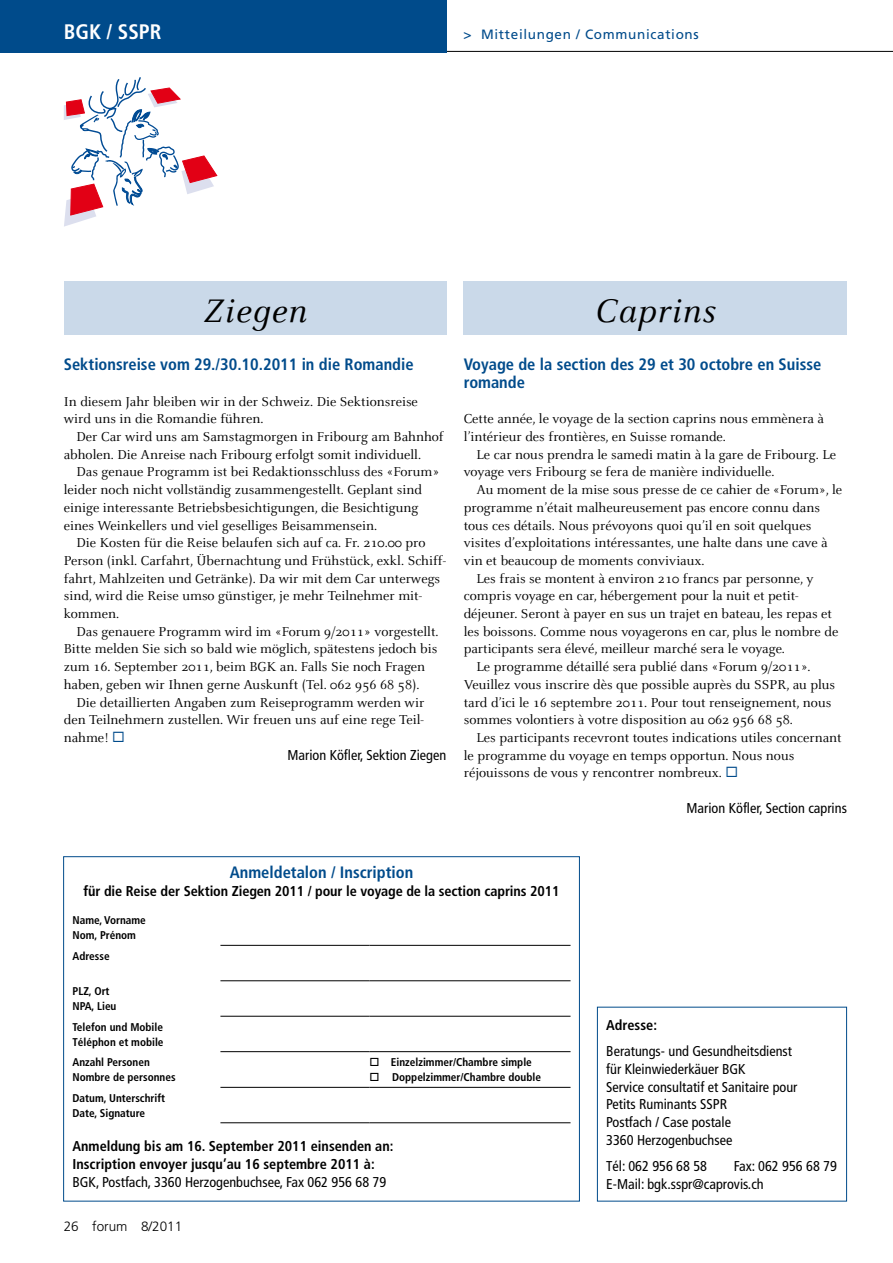
<style>
.page{position:relative;width:893px;height:1263px;background:#fff}
.page>*{position:absolute;margin:0;border:0;box-sizing:border-box;transform-origin:0 0}
.t1{font:italic 36px "Celeste";letter-spacing:.03em;color:#000}
.t2{font:700 condensed 21px "Frutiger";color:#fff}
.t3{font:700 condensed 16.5px/17.7px "Frutiger";color:#004b8b}
.t4{font:14.25px/17.7px "Celeste";color:#000}
.t5{font:condensed 14.25px/17.7px "Frutiger";color:#000}
.t6{font:700 condensed 14.25px/17.7px "Frutiger";color:#000}
.t7{font:13.5px "Frutiger";letter-spacing:.05em;color:#004b8b}
.t8{font:300 13.5px "Frutiger";color:#000}
.t9{font:700 condensed 11.25px/15px "Frutiger";color:#000}
.s1{color:#004b8b}
</style>
<div class="page">
<hr style="left:0;top:51px;width:893px;height:1px;background:#000">
<div style="left:597px;top:1007px;width:250px;height:194px;border:1px solid #004b8b"></div>
<svg style="left:64px;top:77px;width:153px;height:150px"></svg>
<div style="left:0;top:0;width:446px;height:52px;background:#004b8b"></div>
<hr style="left:220px;top:945px;width:150px;height:1px;background:#000">
<hr style="left:370px;top:945px;width:201px;height:1px;background:#000">
<hr style="left:220px;top:980px;width:150px;height:1px;background:#000">
<hr style="left:370px;top:980px;width:201px;height:1px;background:#000">
<hr style="left:220px;top:1016px;width:150px;height:1px;background:#000">
<hr style="left:370px;top:1016px;width:201px;height:1px;background:#000">
<hr style="left:220px;top:1051px;width:150px;height:1px;background:#000">
<hr style="left:370px;top:1051px;width:201px;height:1px;background:#000">
<hr style="left:220px;top:1087px;width:150px;height:1px;background:#000">
<hr style="left:370px;top:1087px;width:201px;height:1px;background:#000">
<hr style="left:220px;top:1122px;width:150px;height:1px;background:#000">
<hr style="left:370px;top:1122px;width:201px;height:1px;background:#000">
<div style="left:64px;top:282px;width:382px;height:53px;background:#cad9e9"></div>
<div style="left:464px;top:282px;width:383px;height:53px;background:#cad9e9"></div>
<h2 class="t2" style="left:64px;top:20px;width:99px">BGK / SSPR</h2>
<p class="t7" style="left:463px;top:27px;width:237px">&gt; Mitteilungen / Communications</p>
<h1 class="t1" style="left:203px;top:291px;width:105px">Ziegen</h1>
<p class="t3" style="left:64px;top:356px;width:351px">Sektionsreise vom 29./30.10.2011 in die Romandie</p>
<p class="t4" style="left:64px;top:393px;width:356px">In diesem Jahr bleiben wir in der Schweiz. Die Sektionsreise wird uns in die Romandie führen.</p>
<p class="t4" style="left:64px;top:428px;width:381px;text-indent:13px">Der Car wird uns am Samstagmorgen in Fribourg am Bahnhof abholen. Die Anreise nach Fribourg erfolgt somit individuell.</p>
<p class="t4" style="left:64px;top:463px;width:377px;text-indent:13px">Das genaue Programm ist bei Redaktionsschluss des «Forum» leider noch nicht vollständig zusammengestellt. Geplant sind einige interessante Betriebsbesichtigungen, die Besichtigung eines Weinkellers und viel geselliges Beisammensein.</p>
<p class="t4" style="left:64px;top:534px;width:384px;text-indent:13px">Die Kosten für die Reise belaufen sich auf ca. Fr. 210.00 pro Person (inkl. Carfahrt, Übernachtung und Frühstück, exkl. Schiff&shy;fahrt, Mahlzeiten und Getränke). Da wir mit dem Car unterwegs sind, wird die Reise umso günstiger, je mehr Teilnehmer mit&shy;kommen.</p>
<p class="t4" style="left:64px;top:623px;width:376px;text-indent:13px">Das genauere Programm wird im «Forum 9/2011» vorgestellt.<br>Bitte melden Sie sich so bald wie möglich, spätestens jedoch bis zum 16. September 2011, beim BGK an. Falls Sie noch Fragen haben, geben wir Ihnen gerne Auskunft (Tel. 062 956 68 58).</p>
<p class="t4" style="left:64px;top:694px;width:362px;text-align:justify;text-indent:13px">Die detaillierten Angaben zum Reiseprogramm werden wir den Teilnehmern zustellen. Wir freuen uns auf eine rege Teil&shy;nahme! <span class="s1">◻</span></p>
<p class="t5" style="left:287px;top:746px;width:160px">Marion Köfler, Sektion Ziegen</p>
<h1 class="t1" style="left:595px;top:291px;width:122px">Caprins</h1>
<p class="t3" style="left:464px;top:356px;width:359px">Voyage de la section des 29 et 30 octobre en Suisse romande</p>
<p class="t4" style="left:464px;top:410px;width:362px">Cette année, le voyage de la section caprins nous emmènera à l’intérieur des frontières, en Suisse romande.</p>
<p class="t4" style="left:464px;top:446px;width:374px;text-indent:13px">Le car nous prendra le samedi matin à la gare de Fribourg. Le voyage vers Fribourg se fera de manière individuelle.</p>
<p class="t4" style="left:476px;top:481px;width:367px">Au moment de la mise sous presse de ce cahier de «Forum», le</p>
<p class="t4" style="left:464px;top:499px;width:358px">programme n’était malheureusement pas encore connu dans</p>
<p class="t4" style="left:464px;top:517px;width:349px">tous ces détails. Nous prévoyons quoi qu’il en soit quelques</p>
<p class="t4" style="left:464px;top:534px;width:366px">visites d’exploitations intéressantes, une halte dans une cave à</p>
<p class="t4" style="left:464px;top:552px;width:242px">vin et beaucoup de moments conviviaux.</p>
<p class="t4" style="left:476px;top:570px;width:338px">Les frais se montent à environ 210 francs par personne, y</p>
<p class="t4" style="left:464px;top:587px;width:336px">compris voyage en car, hébergement pour la nuit et petit-</p>
<p class="t4" style="left:464px;top:605px;width:370px">déjeuner. Seront à payer en sus un trajet en bateau, les repas et</p>
<p class="t4" style="left:464px;top:623px;width:376px">les boissons. Comme nous voyagerons en car, plus le nombre de</p>
<p class="t4" style="left:464px;top:640px;width:323px">participants sera élevé, meilleur marché sera le voyage.</p>
<p class="t4" style="left:476px;top:658px;width:336px">Le programme détaillé sera publié dans «Forum 9/2011».</p>
<p class="t4" style="left:464px;top:676px;width:373px">Veuillez vous inscrire dès que possible auprès du SSPR, au plus</p>
<p class="t4" style="left:464px;top:694px;width:369px">tard d’ici le 16 septembre 2011. Pour tout renseignement, nous</p>
<p class="t4" style="left:464px;top:711px;width:331px">sommes volontiers à votre disposition au 062 956 68 58.</p>
<p class="t4" style="left:476px;top:729px;width:367px">Les participants recevront toutes indications utiles concernant</p>
<p class="t4" style="left:464px;top:747px;width:332px">le programme du voyage en temps opportun. Nous nous</p>
<p class="t4" style="left:464px;top:764px;width:276px">réjouissons de vous y rencontrer nombreux. <span class="s1">◻</span></p>
<p class="t5" style="left:686px;top:799px;width:162px">Marion Köfler, Section caprins</p>
<p class="t3" style="left:230px;top:863px;width:185px">Anmeldetalon / Inscription</p>
<p class="t6" style="left:84px;top:882px;width:477px">für die Reise der Sektion Ziegen 2011 / pour le voyage de la section caprins 2011</p>
<p class="t9" style="left:72px;top:913px;width:75px">Name, Vorname<br>Nom, Prénom</p>
<p class="t9" style="left:72px;top:948px;width:39px">Adresse</p>
<p class="t9" style="left:72px;top:984px;width:45px">PLZ, Ort<br>NPA, Lieu</p>
<p class="t9" style="left:72px;top:1019px;width:93px">Telefon und Mobile<br>Téléphon et mobile</p>
<p class="t9" style="left:72px;top:1055px;width:105px">Anzahl Personen<br>Nombre de personnes</p>
<p class="t9" style="left:370px;top:1055px;width:164px">□ Einzelzimmer/Chambre simple</p>
<p class="t9" style="left:370px;top:1070px;width:173px">□ Doppelzimmer/Chambre double</p>
<p class="t9" style="left:72px;top:1090px;width:94px">Datum, Unterschrift<br>Date, Signature</p>
<p class="t6" style="left:72px;top:1137px;width:322px">Anmeldung bis am 16. September 2011 einsenden an:<br>Inscription envoyer jusqu’au 16 septembre 2011 à:</p>
<p class="t5" style="left:72px;top:1173px;width:315px">BGK, Postfach, 3360 Herzogenbuchsee, Fax 062 956 68 79</p>
<p class="t8" style="left:64px;top:1218px;width:120px">26 forum 8/2011</p>
<p class="t6" style="left:606px;top:1017px;width:52px">Adresse:</p>
<p class="t5" style="left:606px;top:1043px;width:193px">Beratungs- und Gesundheitsdienst für Kleinwiederkäuer BGK<br>Service consultatif et Sanitaire pour<br>Petits Ruminants SSPR<br>Postfach / Case postale<br>3360 Herzogenbuchsee</p>
<p class="t5" style="left:606px;top:1157px;width:102px">Tél: 062 956 68 58</p>
<p class="t5" style="left:606px;top:1157px;width:232px;text-indent:128px">Fax: 062 956 68 79<br>E-Mail: bgk.sspr@caprovis.ch</p>
</div>
